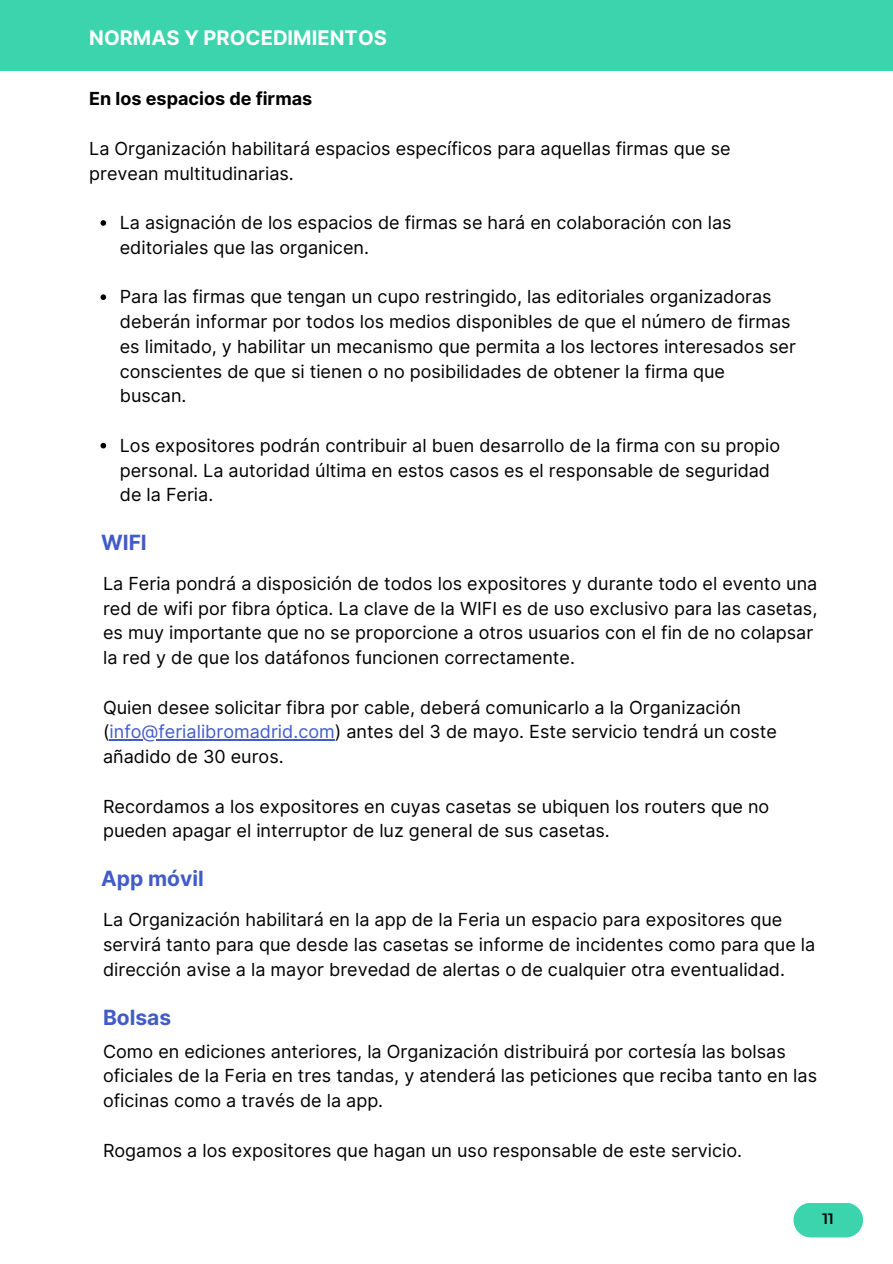
<style>
.page{position:relative;width:893px;height:1264px;background:#fff}
.page>*{position:absolute;margin:0;border:0;box-sizing:border-box;transform-origin:0 0}
.t1{font:700 21px "Inter";color:#425cc7}
.t2{font:700 20.1px "Inter";color:#fff}
.t3{font:18px/24.8px "Inter";color:#000}
.t4{font:700 18px "Inter";color:#000}
.t5{font:600 15px "Montserrat";color:#000}
.s1{color:#425cc7}
</style>
<div class="page">
<div style="left:0;top:0;width:892px;height:71px;background:#3bd4ad"></div>
<div style="left:793px;top:1202px;width:70px;height:35px;background:#3bd4ad;border-radius:17px"></div>
<svg style="left:100px;top:220px;width:6px;height:6px"></svg>
<svg style="left:100px;top:294px;width:6px;height:6px"></svg>
<svg style="left:100px;top:443px;width:6px;height:5px"></svg>
<hr style="left:110px;top:739px;width:225px;height:1px;background:#425cc7">
<p class="t2" style="left:89px;top:25px;width:299px">NORMAS Y PROCEDIMIENTOS</p>
<p class="t4" style="left:89px;top:88px;width:224px">En los espacios de firmas</p>
<p class="t3" style="left:89px;top:136px;width:642px">La Organización habilitará espacios específicos para aquellas firmas que se prevean multitudinarias.</p>
<p class="t3" style="left:120px;top:210px;width:613px">La asignación de los espacios de firmas se hará en colaboración con las editoriales que las organicen.</p>
<p class="t3" style="left:120px;top:284px;width:677px">Para las firmas que tengan un cupo restringido, las editoriales organizadoras deberán informar por todos los medios disponibles de que el número de firmas es limitado, y habilitar un mecanismo que permita a los lectores interesados ser conscientes de que si tienen o no posibilidades de obtener la firma que buscan.</p>
<p class="t3" style="left:120px;top:433px;width:661px">Los expositores podrán contribuir al buen desarrollo de la firma con su propio personal. La autoridad última en estos casos es el responsable de seguridad de la Feria.</p>
<p class="t1" style="left:101px;top:530px;width:47px">WIFI</p>
<p class="t3" style="left:103px;top:571px;width:715px">La Feria pondrá a disposición de todos los expositores y durante todo el evento una red de wifi por fibra óptica. La clave de la WIFI es de uso exclusivo para las casetas, es muy importante que no se proporcione a otros usuarios con el fin de no colapsar la red y de que los datáfonos funcionen correctamente.</p>
<p class="t3" style="left:103px;top:694px;width:675px">Quien desee solicitar fibra por cable, deberá comunicarlo a la Organización (<span class="s1">info@ferialibromadrid.com</span>) antes del 3 de mayo. Este servicio tendrá un coste añadido de 30 euros.</p>
<p class="t3" style="left:103px;top:793px;width:667px">Recordamos a los expositores en cuyas casetas se ubiquen los routers que no pueden apagar el interruptor de luz general de sus casetas.</p>
<p class="t1" style="left:101px;top:866px;width:104px">App móvil</p>
<p class="t3" style="left:103px;top:907px;width:713px">La Organización habilitará en la app de la Feria un espacio para expositores que servirá tanto para que desde las casetas se informe de incidentes como para que la dirección avise a la mayor brevedad de alertas o de cualquier otra eventualidad.</p>
<p class="t1" style="left:103px;top:1004px;width:70px">Bolsas</p>
<p class="t3" style="left:103px;top:1038px;width:715px">Como en ediciones anteriores, la Organización distribuirá por cortesía las bolsas oficiales de la Feria en tres tandas, y atenderá las peticiones que reciba tanto en las oficinas como a través de la app.</p>
<p class="t3" style="left:103px;top:1137px;width:640px">Rogamos a los expositores que hagan un uso responsable de este servicio.</p>
<p class="t5" style="left:822px;top:1209px;width:13px">11</p>
</div>
